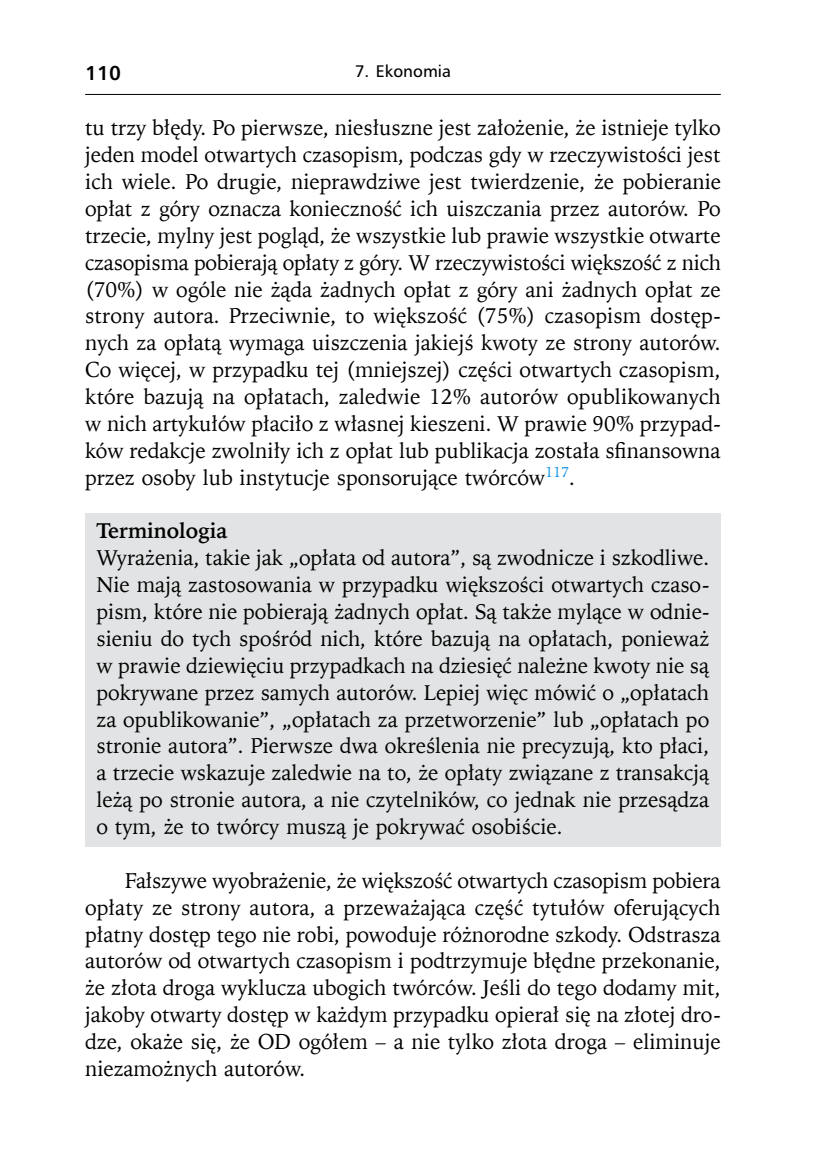
<style>
.page{position:relative;width:823px;height:1163px;background:#fff}
.page>*{position:absolute;margin:0;border:0;box-sizing:border-box;transform-origin:0 0}
.t1{font:21.4px/26.8px "Iowan Old St EU";letter-spacing:-.005em;color:#000;text-align:justify}
.t2{font:700 21.4px "Iowan Old St EU";letter-spacing:-.005em;color:#000}
.t3{font:700 19.2px "Humnst 777 PL";color:#000}
.t4{font:16px "Humnst 777 PL";color:#000}
</style>
<div class="page">
<hr style="left:85px;top:94px;width:635px;height:1px;background:#000">
<div style="left:85px;top:513px;width:635px;height:333px;background:#e2e3e4"></div>
<p class="t4" style="left:355px;top:61px;width:97px">7. Ekonomia</p>
<p class="t3" style="left:85px;top:60px;width:37px">110</p>
<p class="t1" style="left:85px;top:115px;width:637px">tu trzy błędy. Po pierwsze, niesłuszne jest założenie, że istnieje tylko jeden model otwartych czasopism, podczas gdy w rzeczywistości jest ich wiele. Po drugie, nieprawdziwe jest twierdzenie, że pobieranie opłat z góry oznacza konieczność ich uiszczania przez autorów. Po trzecie, mylny jest pogląd, że wszystkie lub prawie wszystkie otwarte czasopisma pobierają opłaty z góry. W rzeczywistości większość z nich (70%) w ogóle nie żąda żadnych opłat z góry ani żadnych opłat ze strony autora. Przeciwnie, to większość (75%) czasopism dostęp&shy;nych za opłatą wymaga uiszczenia jakiejś kwoty ze strony autorów.<br>Co więcej, w przypadku tej (mniejszej) części otwartych czasopism, które bazują na opłatach, zaledwie 12% autorów opublikowanych w nich artykułów płaciło z własnej kieszeni. W prawie 90% przypad&shy;ków redakcje zwolniły ich z opłat lub publikacja została sfinansowna przez osoby lub instytucje sponsorujące twórców<sup>117</sup>.</p>
<p class="t2" style="left:96px;top:517px;width:132px">Terminologia</p>
<p class="t1" style="left:96px;top:545px;width:614px">Wyrażenia, takie jak „opłata od autora”, są zwodnicze i szkodliwe.<br>Nie mają zastosowania w przypadku większości otwartych czaso&shy;pism, które nie pobierają żadnych opłat. Są także mylące w odnie&shy;sieniu do tych spośród nich, które bazują na opłatach, ponieważ w prawie dziewięciu przypadkach na dziesięć należne kwoty nie są pokrywane przez samych autorów. Lepiej więc mówić o „opłatach za opublikowanie”, „opłatach za przetworzenie” lub „opłatach po stronie autora”. Pierwsze dwa określenia nie precyzują, kto płaci, a trzecie wskazuje zaledwie na to, że opłaty związane z transakcją leżą po stronie autora, a nie czytelników, co jednak nie przesądza o tym, że to twórcy muszą je pokrywać osobiście.</p>
<p class="t1" style="left:85px;top:867px;width:636px;text-indent:40px">Fałszywe wyobrażenie, że większość otwartych czasopism pobiera opłaty ze strony autora, a przeważająca część tytułów oferujących płatny dostęp tego nie robi, powoduje różnorodne szkody. Odstrasza autorów od otwartych czasopism i podtrzymuje błędne przekonanie, że złota droga wyklucza ubogich twórców. Jeśli do tego dodamy mit, jakoby otwarty dostęp w każdym przypadku opierał się na złotej dro&shy;dze, okaże się, że OD ogółem – a nie tylko złota droga – eliminuje niezamożnych autorów.</p>
</div>
